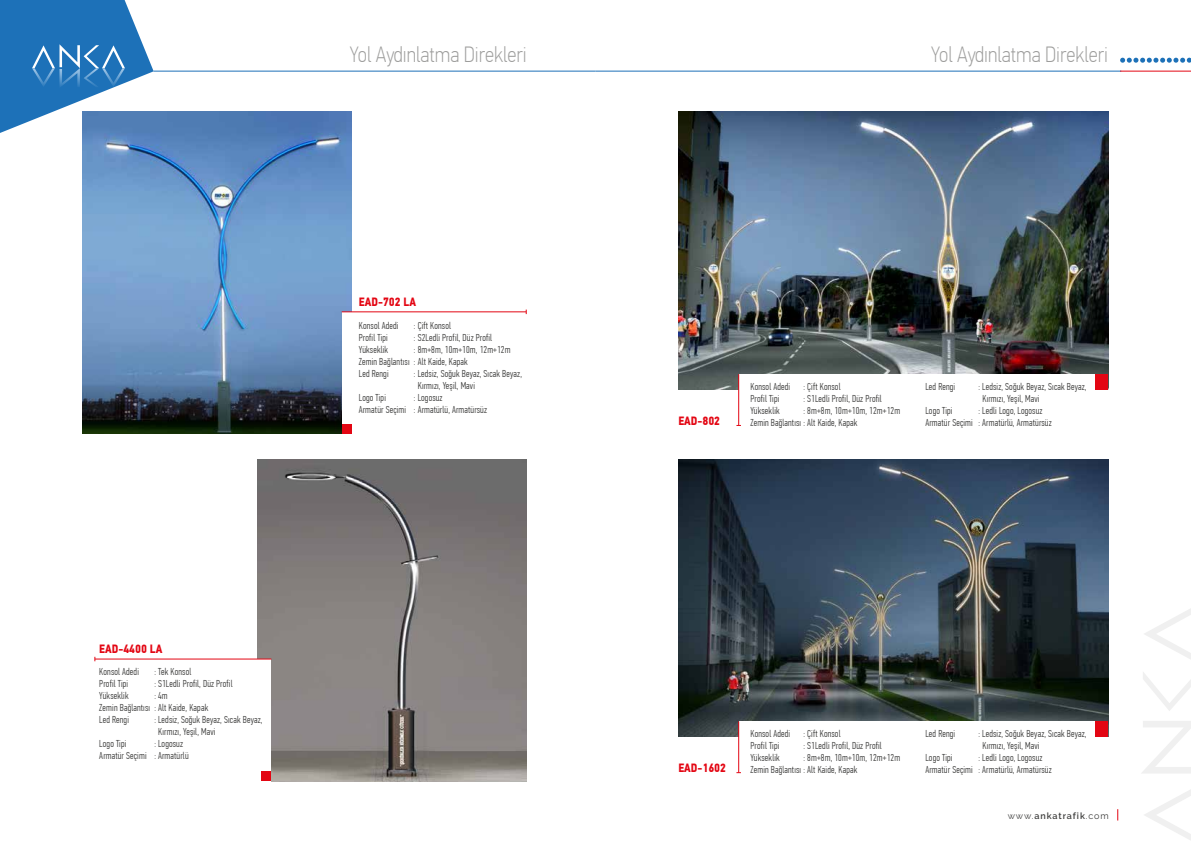
<style>
.page{position:relative;width:1191px;height:842px;background:#fff}
.page>*{position:absolute;margin:0;border:0;box-sizing:border-box;transform-origin:0 0}
.t1{font:100 22px "PF Din Text Cond Pro";color:#9d9d9c}
.t2{font:700 12px "PF Din Text Cond Pro";color:#e30613}
.t3{font:300 10px/12px "PF Din Text Comp Pro";letter-spacing:.015em;color:#3c3c3b}
.t4{font:600 9px "Raleway";letter-spacing:.1em;color:#3c3c3b}
.s1{font-weight:400}
</style>
<div class="page">
<svg style="left:0;top:0;width:154px;height:133px"></svg>
<hr style="left:153px;top:71px;width:442px;height:1px;background:#1d71b8">
<svg style="left:1142px;top:721px;width:49px;height:52px"></svg>
<svg style="left:1144px;top:609px;width:47px;height:50px"></svg>
<svg style="left:1144px;top:790px;width:47px;height:50px"></svg>
<svg style="left:1143px;top:672px;width:48px;height:39px"></svg>
<hr style="left:595px;top:71px;width:526px;height:1px;background:#1d71b8">
<hr style="left:1120px;top:71px;width:71px;height:1px;background:#e30613">
<svg style="left:1120px;top:58px;width:71px;height:5px"></svg>
<img style="left:678px;top:112px;width:430px;height:277px">
<img style="left:82px;top:112px;width:269px;height:322px">
<img style="left:257px;top:459px;width:270px;height:322px">
<img style="left:678px;top:459px;width:430px;height:277px">
<div style="left:1093px;top:374px;width:15px;height:16px;background:#e30613"></div>
<div style="left:1093px;top:721px;width:15px;height:16px;background:#e30613"></div>
<div style="left:738px;top:721px;width:356px;height:24px;background:#fff"></div>
<hr style="left:738px;top:721px;width:1px;height:52px;background:#e30613">
<div style="left:738px;top:374px;width:356px;height:24px;background:#fff"></div>
<div style="left:342px;top:312px;width:162px;height:122px;background:#fff"></div>
<div style="left:108px;top:659px;width:163px;height:123px;background:#fff"></div>
<hr style="left:738px;top:374px;width:1px;height:51px;background:#e30613">
<hr style="left:342px;top:312px;width:184px;height:1px;background:#e30613">
<hr style="left:95px;top:659px;width:176px;height:1px;background:#e30613">
<div style="left:342px;top:424px;width:9px;height:10px;background:#e30613"></div>
<div style="left:261px;top:771px;width:10px;height:10px;background:#e30613"></div>
<h1 class="t1" style="left:350px;top:42px;width:178px">Yol Aydınlatma Direkleri</h1>
<h1 class="t1" style="left:931px;top:42px;width:178px">Yol Aydınlatma Direkleri</h1>
<p class="t2" style="left:99px;top:642px;width:65px">EAD-4400 LA</p>
<p class="t3" style="left:99px;top:666px;width:41px">Konsol Adedi</p>
<p class="t3" style="left:154px;top:666px;width:38px">: Tek Konsol</p>
<p class="t3" style="left:99px;top:678px;width:30px">Profil Tipi</p>
<p class="t3" style="left:154px;top:678px;width:80px">: S1Ledli Profil, Düz Profil</p>
<p class="t3" style="left:99px;top:690px;width:31px">Yükseklik</p>
<p class="t3" style="left:99px;top:690px;width:110px;text-indent:55px">: 4m<br>Zemin Bağlantısı : Alt Kaide, Kapak<br>Led Rengi</p>
<p class="t3" style="left:158px;top:714px;width:106px;text-indent:-4px">: Ledsiz, Soğuk Beyaz, Sıcak Beyaz,<br>Kırmızı, Yeşil, Mavi</p>
<p class="t3" style="left:99px;top:738px;width:91px;text-indent:55px">: Logosuz<br>Armatür Seçimi : Armatürlü</p>
<p class="t3" style="left:99px;top:738px;width:29px">Logo Tipi</p>
<p class="t2" style="left:359px;top:295px;width:59px">EAD-702 LA</p>
<p class="t3" style="left:359px;top:320px;width:41px">Konsol Adedi</p>
<p class="t3" style="left:414px;top:320px;width:39px">: Çift Konsol</p>
<p class="t3" style="left:359px;top:332px;width:30px">Profil Tipi</p>
<p class="t3" style="left:414px;top:332px;width:80px">: S2Ledli Profil, Düz Profil</p>
<p class="t3" style="left:359px;top:344px;width:31px">Yükseklik</p>
<p class="t3" style="left:359px;top:344px;width:153px;text-indent:55px">: 8m+8m, 10m+10m, 12m+12m<br>Zemin Bağlantısı : Alt Kaide, Kapak<br>Led Rengi</p>
<p class="t3" style="left:418px;top:368px;width:106px;text-indent:-4px">: Ledsiz, Soğuk Beyaz, Sıcak Beyaz,<br>Kırmızı, Yeşil, Mavi</p>
<p class="t3" style="left:359px;top:392px;width:130px;text-indent:55px">: Logosuz<br>Armatür Seçimi : Armatürlü, Armatürsüz</p>
<p class="t3" style="left:359px;top:392px;width:29px">Logo Tipi</p>
<p class="t2" style="left:678px;top:414px;width:43px">EAD-802</p>
<p class="t3" style="left:750px;top:380px;width:41px">Konsol Adedi</p>
<p class="t3" style="left:803px;top:380px;width:39px">: Çift Konsol</p>
<p class="t3" style="left:750px;top:392px;width:30px">Profil Tipi</p>
<p class="t3" style="left:803px;top:392px;width:80px">: S1Ledli Profil, Düz Profil</p>
<p class="t3" style="left:750px;top:404px;width:31px">Yükseklik</p>
<p class="t3" style="left:750px;top:404px;width:151px;text-indent:53px">: 8m+8m, 10m+10m, 12m+12m<br>Zemin Bağlantısı : Alt Kaide, Kapak</p>
<p class="t3" style="left:925px;top:380px;width:31px">Led Rengi</p>
<p class="t3" style="left:982px;top:380px;width:106px;text-indent:-4px">: Ledsiz, Soğuk Beyaz, Sıcak Beyaz,<br>Kırmızı, Yeşil, Mavi</p>
<p class="t3" style="left:925px;top:404px;width:29px">Logo Tipi</p>
<p class="t3" style="left:925px;top:404px;width:128px;text-indent:53px">: Ledli Logo, Logosuz<br>Armatür Seçimi : Armatürlü, Armatürsüz</p>
<p class="t2" style="left:678px;top:761px;width:49px">EAD-1602</p>
<p class="t3" style="left:750px;top:727px;width:41px">Konsol Adedi</p>
<p class="t3" style="left:803px;top:727px;width:39px">: Çift Konsol</p>
<p class="t3" style="left:750px;top:739px;width:30px">Profil Tipi</p>
<p class="t3" style="left:803px;top:739px;width:80px">: S1Ledli Profil, Düz Profil</p>
<p class="t3" style="left:750px;top:751px;width:31px">Yükseklik</p>
<p class="t3" style="left:750px;top:751px;width:151px;text-indent:53px">: 8m+8m, 10m+10m, 12m+12m<br>Zemin Bağlantısı : Alt Kaide, Kapak</p>
<p class="t3" style="left:925px;top:727px;width:31px">Led Rengi</p>
<p class="t3" style="left:982px;top:727px;width:106px;text-indent:-4px">: Ledsiz, Soğuk Beyaz, Sıcak Beyaz,<br>Kırmızı, Yeşil, Mavi</p>
<p class="t3" style="left:925px;top:751px;width:29px">Logo Tipi</p>
<p class="t3" style="left:925px;top:751px;width:128px;text-indent:53px">: Ledli Logo, Logosuz<br>Armatür Seçimi : Armatürlü, Armatürsüz</p>
<p class="t4" style="left:1007px;top:810px;width:103px"><span class="s1">www.</span>ankatrafik<span class="s1">.com</span></p>
</div>
